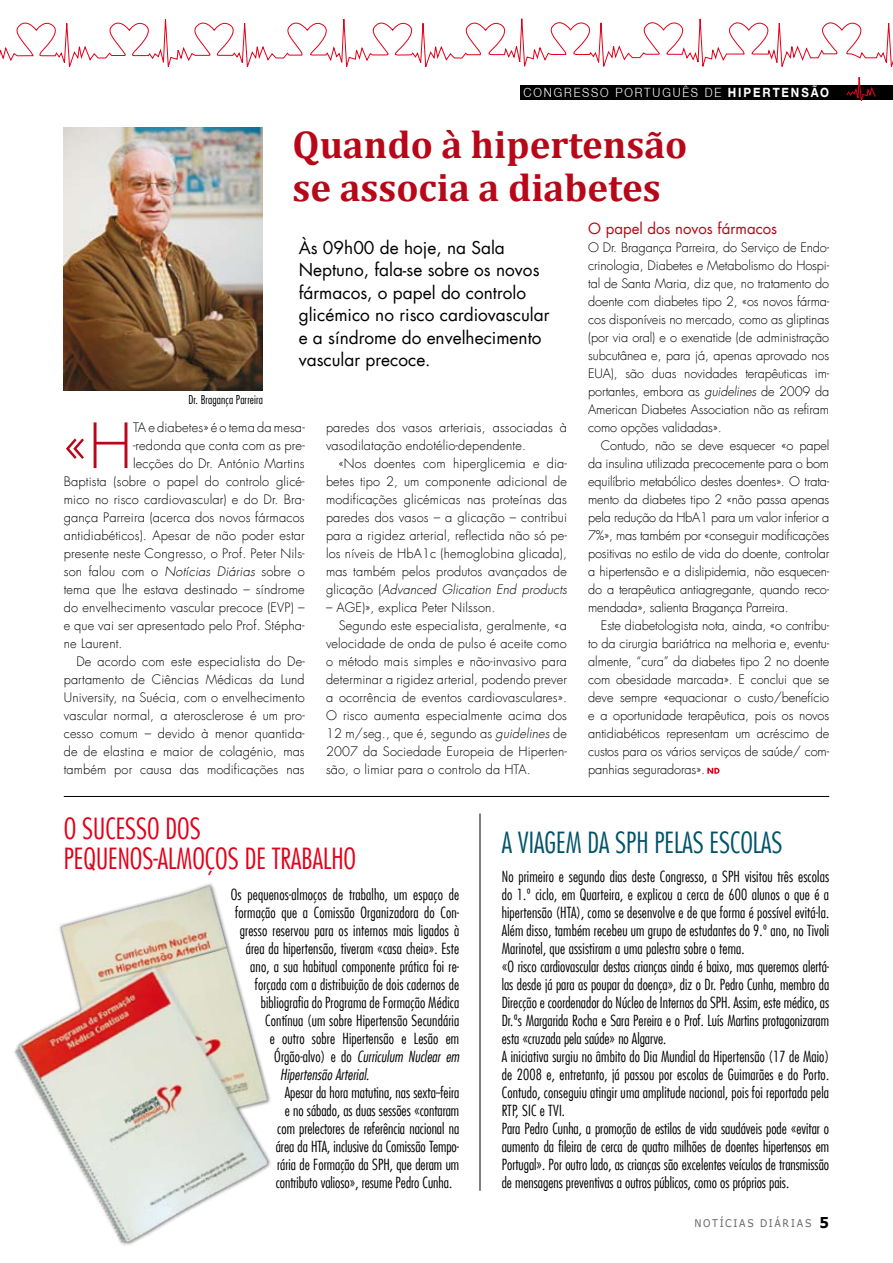
<style>
.page{position:relative;width:893px;height:1263px;background:#fff}
.page>*{position:absolute;margin:0;border:0;box-sizing:border-box;transform-origin:0 0}
.t1{font:300 60.45px "Futura LT";color:#b70718}
.t2{font:700 39px/43.5px "Cambria";color:#b70718}
.t3{font:300 condensed 28.5px/30px "Futura LT";color:#e2001a;text-align:center}
.t4{font:300 condensed 28.5px "Futura LT";color:#00536a}
.t5{font:17.25px/22.5px "Futura LT";color:#000}
.t6{font:300 condensed 15px/18px "Futura LT";letter-spacing:.01em;color:#000}
.t7{font:italic 300 condensed 15px "Futura LT";letter-spacing:.01em;color:#000}
.t8{font:15px "Futura LT";color:#b70718}
.t9{font:300 12.75px/18px "Futura LT";letter-spacing:.01em;color:#000;text-align:justify}
.t10{font:300 12.75px "Helvetica Neue";letter-spacing:.16em;color:#fff;scale:.9 1}
.t11{font:300 condensed 12px "Futura LT";letter-spacing:.01em;color:#000}
.t12{font:10.5px "Verdana";letter-spacing:.185em;color:#646567;scale:.9 1}
.s1{font-weight:700}
.s2{font-style:italic}
.s3{font-style:normal}
.s4{font-weight:700;font-size:15px;color:#000}
</style>
<div class="page">
<div style="left:521px;top:86px;width:372px;height:14px;background:#000"></div>
<svg style="left:846px;top:77px;width:30px;height:24px"></svg>
<svg style="left:0;top:18px;width:893px;height:49px"></svg>
<hr style="left:64px;top:796px;width:765px;height:1px;background:#000">
<img style="left:64px;top:128px;width:199px;height:262px">
<img style="left:14px;top:883px;width:257px;height:362px">
<hr style="left:480px;top:813px;width:1px;height:378px;background:#000">
<svg style="left:707px;top:768px;width:12px;height:6px"></svg>
<p class="t10" style="left:524px;top:85px;width:341px">CONGRESSO PORTUGUÊS DE <span class="s1">HIPERTENSÃO</span></p>
<h2 class="t2" style="left:293px;top:122px;width:396px">Quando à hipertensão se associa a diabetes</h2>
<h3 class="t5" style="left:299px;top:236px;width:252px">Às 09h00 de hoje, na Sala<br>Neptuno, fala-se sobre os novos fármacos, o papel do controlo glicémico no risco cardiovascular e a síndrome do envelhecimento vascular precoce.</h3>
<p class="t8" style="left:588px;top:219px;width:190px">O papel dos novos fármacos</p>
<p class="t9" style="left:588px;top:239px;width:242px">O Dr. Bragança Parreira, do Serviço de Endo&shy;crinologia, Diabetes e Metabolismo do Hospi&shy;tal de Santa Maria, diz que, no tratamento do doente com diabetes tipo 2, «os novos fárma&shy;cos disponíveis no mercado, como as gliptinas (por via oral) e o exenatide (de administração subcutânea e, para já, apenas aprovado nos EUA), são duas novidades terapêuticas im&shy;portantes, embora as <span class="s2">guidelines</span> de 2009 da American Diabetes Association não as refiram como opções validadas».</p>
<p class="t9" style="left:588px;top:437px;width:242px;text-indent:13px">Contudo, não se deve esquecer «o papel da insulina utilizada precocemente para o bom equilíbrio metabólico destes doentes». O trata&shy;mento da diabetes tipo 2 «não passa apenas pela redução da HbA1 para um valor inferior a 7%», mas também por «conseguir modificações positivas no estilo de vida do doente, controlar a hipertensão e a dislipidemia, não esquecen&shy;do a terapêutica antiagregante, quando reco&shy;mendada», salienta Bragança Parreira.</p>
<p class="t9" style="left:588px;top:617px;width:242px;text-indent:13px">Este diabetologista nota, ainda, «o contribu&shy;to da cirurgia bariátrica na melhoria e, eventu&shy;almente, “cura” da diabetes tipo 2 no doente com obesidade marcada». E conclui que se deve sempre «equacionar o custo/benefício e a oportunidade terapêutica, pois os novos antidiabéticos representam um acréscimo de custos para os vários serviços de saúde/ com&shy;panhias seguradoras».</p>
<p class="t11" style="left:188px;top:392px;width:76px">Dr. Bragança Parreira</p>
<h1 class="t1" style="left:64px;top:409px;width:70px">«H</h1>
<p class="t9" style="left:133px;top:419px;width:173px">TA e diabetes» é o tema da mesa-</p>
<p class="t9" style="left:326px;top:419px;width:242px">paredes dos vasos arteriais, associadas à vasodilatação endotélio-dependente.</p>
<p class="t9" style="left:326px;top:455px;width:242px;text-indent:13px">«Nos doentes com hiperglicemia e dia&shy;betes tipo 2, um componente adicional de modificações glicémicas nas proteínas das paredes dos vasos – a glicação – contribui para a rigidez arterial, reflectida não só pe&shy;los níveis de HbA1c (hemoglobina glicada), mas também pelos produtos avançados de glicação (<span class="s2">Advanced Glication End products</span></p>
<p class="t9" style="left:326px;top:599px;width:171px">– AGE)», explica Peter Nilsson.</p>
<p class="t9" style="left:339px;top:617px;width:230px">Segundo este especialista, geralmente, «a</p>
<p class="t9" style="left:326px;top:635px;width:242px">velocidade de onda de pulso é aceite como</p>
<p class="t9" style="left:326px;top:653px;width:242px">o método mais simples e não-invasivo para</p>
<p class="t9" style="left:326px;top:671px;width:242px">determinar a rigidez arterial, podendo prever</p>
<p class="t9" style="left:326px;top:689px;width:242px">a ocorrência de eventos cardiovasculares».</p>
<p class="t9" style="left:326px;top:707px;width:242px">O risco aumenta especialmente acima dos</p>
<p class="t9" style="left:326px;top:725px;width:242px">12 m/seg., que é, segundo as <span class="s2">guidelines</span> de</p>
<p class="t9" style="left:326px;top:743px;width:242px">2007 da Sociedade Europeia de Hiperten-</p>
<p class="t9" style="left:326px;top:761px;width:206px">são, o limiar para o controlo da HTA.</p>
<p class="t9" style="left:133px;top:437px;width:173px">-redonda que conta com as pre-</p>
<p class="t9" style="left:133px;top:455px;width:173px">lecções do Dr. António Martins</p>
<p class="t9" style="left:64px;top:473px;width:242px">Baptista (sobre o papel do controlo glicé-</p>
<p class="t9" style="left:64px;top:491px;width:242px">mico no risco cardiovascular) e do Dr. Bra-</p>
<p class="t9" style="left:64px;top:509px;width:242px">gança Parreira (acerca dos novos fármacos</p>
<p class="t9" style="left:64px;top:527px;width:242px">antidiabéticos). Apesar de não poder estar</p>
<p class="t9" style="left:64px;top:545px;width:242px">presente neste Congresso, o Prof. Peter Nils-</p>
<p class="t9" style="left:64px;top:563px;width:242px">son falou com o <span class="s2">Notícias Diárias</span> sobre o</p>
<p class="t9" style="left:64px;top:581px;width:242px">tema que lhe estava destinado – síndrome</p>
<p class="t9" style="left:64px;top:599px;width:242px">do envelhecimento vascular precoce (EVP) –</p>
<p class="t9" style="left:64px;top:617px;width:242px">e que vai ser apresentado pelo Prof. Stépha-</p>
<p class="t9" style="left:64px;top:635px;width:60px">ne Laurent.</p>
<p class="t9" style="left:77px;top:653px;width:230px">De acordo com este especialista do De-</p>
<p class="t9" style="left:64px;top:671px;width:242px">partamento de Ciências Médicas da Lund</p>
<p class="t9" style="left:64px;top:689px;width:242px">University, na Suécia, com o envelhecimento</p>
<p class="t9" style="left:64px;top:707px;width:242px">vascular normal, a aterosclerose é um pro-</p>
<p class="t9" style="left:64px;top:725px;width:242px">cesso comum – devido à menor quantida-</p>
<p class="t9" style="left:64px;top:743px;width:242px">de de elastina e maior de colagénio, mas</p>
<p class="t9" style="left:64px;top:761px;width:242px">também por causa das modificações nas</p>
<h3 class="t3" style="left:64px;top:814px;width:42px">O Sucesso</h3>
<h3 class="t3" style="left:64px;top:814px;width:220px">dos<br>pequenos-almoços de trabalho</h3>
<p class="t6" style="left:231px;top:885px;width:230px">Os pequenos-almoços de trabalho, um espaço de</p>
<p class="t6" style="left:235px;top:903px;width:225px">formação que a Comissão Organizadora do Con-</p>
<p class="t6" style="left:240px;top:921px;width:221px">gresso reservou para os internos mais ligados à</p>
<p class="t6" style="left:246px;top:939px;width:215px">área da hipertensão, tiveram «casa cheia». Este</p>
<p class="t6" style="left:250px;top:957px;width:210px">ano, a sua habitual componente prática foi re-</p>
<p class="t6" style="left:255px;top:975px;width:206px">forçada com a distribuição de dois cadernos de</p>
<p class="t6" style="left:261px;top:993px;width:200px">bibliografia do Programa de Formação Médica</p>
<p class="t6" style="left:265px;top:1011px;width:195px">Contínua (um sobre Hipertensão Secundária</p>
<p class="t6" style="left:270px;top:1029px;width:191px">e outro sobre Hipertensão e Lesão em</p>
<p class="t7" style="left:274px;top:1048px;width:186px"><span class="s3">Órgão-alvo) e do</span> Curriculum Nuclear em</p>
<p class="t7" style="left:280px;top:1066px;width:91px">Hipertensão Arterial<span class="s3">.</span></p>
<p class="t6" style="left:285px;top:1083px;width:176px">Apesar da hora matutina, nas sexta--feira</p>
<p class="t6" style="left:285px;top:1101px;width:176px">e no sábado, as duas sessões «contaram</p>
<p class="t6" style="left:277px;top:1119px;width:183px">com prelectores de referência nacional na</p>
<p class="t6" style="left:276px;top:1137px;width:185px">área da HTA, inclusive da Comissão Tempo-</p>
<p class="t6" style="left:277px;top:1155px;width:183px">rária de Formação da SPH, que deram um</p>
<p class="t6" style="left:276px;top:1173px;width:178px">contributo valioso», resume Pedro Cunha.</p>
<h3 class="t4" style="left:502px;top:825px;width:28px">A viagem</h3>
<h3 class="t4" style="left:587px;top:825px;width:78px">da SPH pelas</h3>
<h3 class="t4" style="left:709px;top:825px;width:12px">escolas</h3>
<p class="t6" style="left:502px;top:867px;width:329px">No primeiro e segundo dias deste Congresso, a SPH visitou três escolas do 1.º ciclo, em Quarteira, e explicou a cerca de 600 alunos o que é a hipertensão (HTA), como se desenvolve e de que forma é possível evitá-la.<br>Além disso, também recebeu um grupo de estudantes do 9.º ano, no Tivoli Marinotel, que assistiram a uma palestra sobre o tema.<br>«O risco cardiovascular destas crianças ainda é baixo, mas queremos alertá&shy;las desde já para as poupar da doença», diz o Dr. Pedro Cunha, membro da Direcção e coordenador do Núcleo de Internos da SPH. Assim, este médico, as Dr.ªs Margarida Rocha e Sara Pereira e o Prof. Luís Martins protagonizaram esta «cruzada pela saúde» no Algarve.<br>A iniciativa surgiu no âmbito do Dia Mundial da Hipertensão (17 de Maio) de 2008 e, entretanto, já passou por escolas de Guimarães e do Porto.<br>Contudo, conseguiu atingir uma amplitude nacional, pois foi reportada pela RTP, SIC e TVI.<br>Para Pedro Cunha, a promoção de estilos de vida saudáveis pode «evitar o aumento da fileira de cerca de quatro milhões de doentes hipertensos em Portugal». Por outro lado, as crianças são excelentes veículos de transmissão de mensagens preventivas a outros públicos, como os próprios pais.</p>
<p class="t12" style="left:694px;top:1216px;width:151px">NOTÍCIAS DIÁRIAS <span class="s4">5</span></p>
</div>
